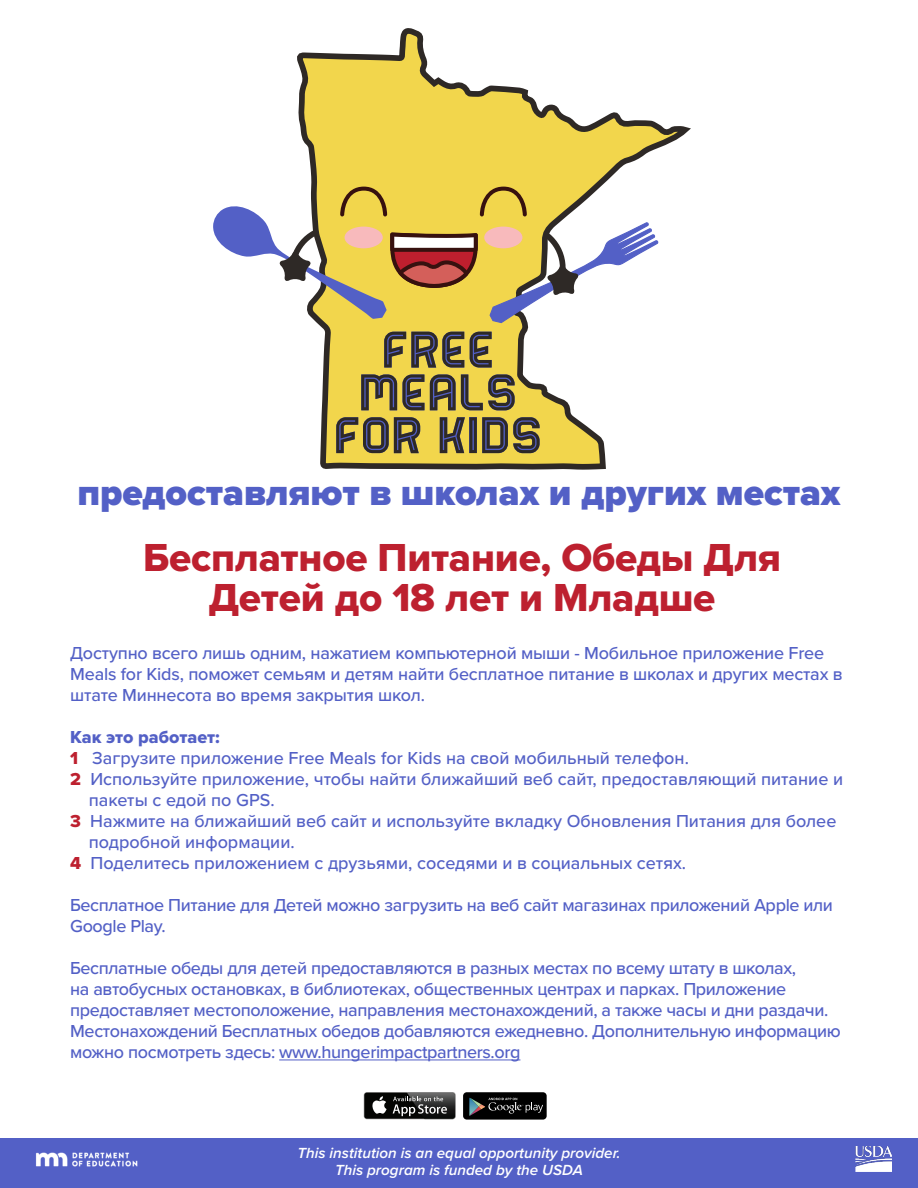
<style>
.page{position:relative;width:918px;height:1188px;background:#fff}
.page>*{position:absolute;margin:0;border:0;box-sizing:border-box;transform-origin:0 0}
.t1{font:40.5px "Proxima Nova Extrabld";letter-spacing:-.005em;color:#bd202f}
.t2{font:900 37.5px "Proxima Nova";color:#5360c6}
.t3{font:500 18px/21px "Proxima Nova";letter-spacing:-.02em;color:#5360c6}
.t4{font:500 18px/21px "Proxima Nova";color:#5360c6}
.t5{font:18px "Proxima Nova Extrabld";color:#5360c6}
.t6{font:italic 600 15.15px "Proxima Nova";color:#fff}
.s1{font-family:"Proxima Nova Extrabld";font-weight:400;color:#bd202f}
</style>
<div class="page">
<hr style="left:279px;top:1060px;width:241px;height:1px;background:#5360c6">
<svg style="left:297px;top:28px;width:394px;height:442px"></svg>
<svg style="left:213px;top:187px;width:446px;height:137px"></svg>
<svg style="left:384px;top:332px;width:80px;height:36px;background:#827547"></svg>
<svg style="left:470px;top:332px;width:22px;height:36px"></svg>
<svg style="left:361px;top:374px;width:36px;height:36px"></svg>
<svg style="left:403px;top:374px;width:21px;height:36px"></svg>
<svg style="left:430px;top:374px;width:85px;height:36px;background:#887a48"></svg>
<svg style="left:336px;top:417px;width:84px;height:36px;background:#807448"></svg>
<svg style="left:440px;top:417px;width:100px;height:36px;background:#7c7048"></svg>
<div style="left:0;top:1138px;width:918px;height:50px;background:#5360c6"></div>
<img style="left:36px;top:1152px;width:102px;height:15px">
<img style="left:855px;top:1146px;width:37px;height:25px">
<div style="left:463px;top:1092px;width:84px;height:28px;background:#000;border-radius:4px"></div>
<svg style="left:469px;top:1098px;width:74px;height:18px"></svg>
<div style="left:364px;top:1093px;width:91px;height:26px;background:#040503;border-radius:3px"></div>
<svg style="left:372px;top:1096px;width:15px;height:18px"></svg>
<img style="left:407px;top:1092px;width:49px;height:26px">
<img style="left:407px;top:1093px;width:48px;height:26px">
<svg style="left:393px;top:1097px;width:54px;height:19px"></svg>
<p class="t2" style="left:77px;top:464px;width:765px">предоставляют в школах и других местах</p>
<p class="t1" style="left:143px;top:527px;width:639px">Бесплатное Питание, Обеды Для</p>
<p class="t1" style="left:209px;top:568px;width:508px">Детей до 18 лет и Младше</p>
<p class="t3" style="left:70px;top:641px;width:774px">Доступно всего лишь одним, нажатием компьютерной мыши - Мобильное приложение Free<br>Meals for Kids, поможет семьям и детям найти бесплатное питание в школах и других местах в штате Миннесота во время закрытия школ.</p>
<p class="t5" style="left:70px;top:723px;width:151px">Как это работает:</p>
<p class="t4" style="left:70px;top:746px;width:620px"><span class="s1">1</span> Загрузите приложение Free Meals for Kids на свой мобильный телефон.</p>
<p class="t4" style="left:89px;top:767px;width:756px;text-indent:-19px"><span class="s1">2</span> Используйте приложение, чтобы найти ближайший веб сайт, предоставляющий питание и пакеты с едой по GPS.</p>
<p class="t4" style="left:89px;top:809px;width:749px;text-indent:-19px"><span class="s1">3</span> Нажмите на ближайший веб сайт и используйте вкладку Обновления Питания для более подробной информации.</p>
<p class="t4" style="left:70px;top:851px;width:617px"><span class="s1">4</span> Поделитесь приложением с друзьями, соседями и в социальных сетях.</p>
<p class="t3" style="left:70px;top:893px;width:764px">Бесплатное Питание для Детей можно загрузить на веб сайт магазинах приложений Apple или<br>Google Play.</p>
<p class="t3" style="left:70px;top:956px;width:772px">Бесплатные обеды для детей предоставляются в разных местах по всему штату в школах,<br>на автобусных остановках, в библиотеках, общественных центрах и парках. Приложение предоставляет местоположение, направления местонахождений, а также часы и дни раздачи.<br>Местонахождений Бесплатных обедов добавляются ежедневно. Дополнительную информацию можно посмотреть здесь: www.hungerimpactpartners.org</p>
<p class="t6" style="left:298px;top:1142px;width:324px">This institution is an equal opportunity provider.</p>
<p class="t6" style="left:335px;top:1158px;width:249px">This program is funded by the USDA</p>
</div>
